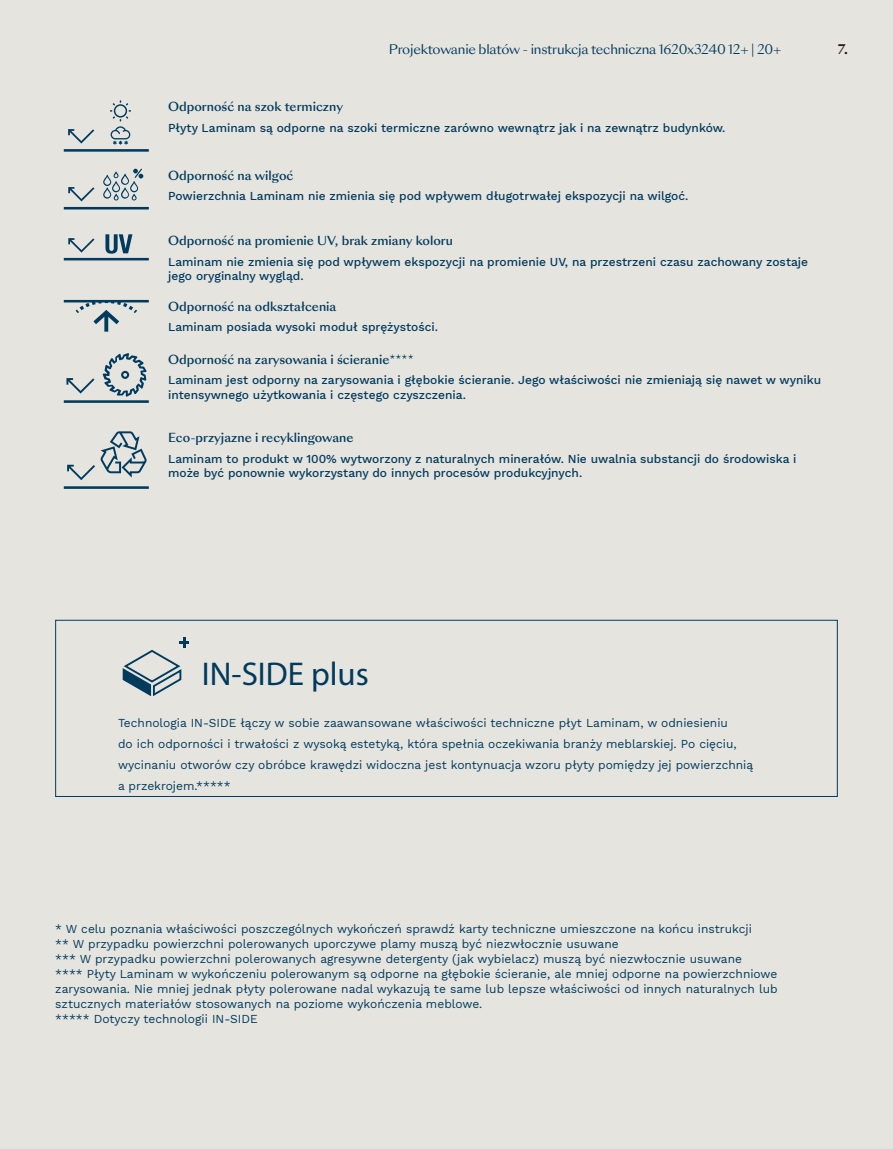
<style>
.page{position:relative;width:893px;height:1149px;background:#fff}
.page>*{position:absolute;margin:0;border:0;box-sizing:border-box;transform-origin:0 0}
.t1{font:33px "Myriad Pro";color:#003a5d}
.t2{font:12.75px "Sang Bleu Sunrise";letter-spacing:-.02em;color:#003a5d}
.t3{font:700 12.75px "Sang Bleu Sunrise";color:#231f20}
.t4{font:12px/21px "Work Sans";color:#003a5d;text-align:justify}
.t5{font:500 12px/14.4px "Work Sans";color:#003a5d}
.t6{font:500 12px "Sang Bleu Sunrise";color:#003a5d}
</style>
<div class="page">
<div style="left:0;top:0;width:893px;height:1148px;background:#e6e4df"></div>
<svg style="left:64px;top:100px;width:85px;height:52px"></svg>
<svg style="left:64px;top:169px;width:85px;height:40px"></svg>
<svg style="left:64px;top:234px;width:85px;height:26px"></svg>
<svg style="left:64px;top:300px;width:85px;height:31px"></svg>
<svg style="left:64px;top:353px;width:85px;height:50px"></svg>
<svg style="left:64px;top:431px;width:85px;height:57px"></svg>
<div style="left:55px;top:619px;width:783px;height:177px;border:1px solid #003a5d"></div>
<svg style="left:122px;top:637px;width:67px;height:60px"></svg>
<p class="t2" style="left:389px;top:41px;width:394px">Projektowanie blatów - instrukcja techniczna 1620x3240 12+ | 20+</p>
<p class="t3" style="left:838px;top:40px;width:12px">7.</p>
<p class="t6" style="left:168px;top:98px;width:176px">Odporność na szok termiczny</p>
<p class="t5" style="left:168px;top:120px;width:559px">Płyty Laminam są odporne na szoki termiczne zarówno wewnątrz jak i na zewnątrz budynków.</p>
<p class="t6" style="left:168px;top:167px;width:127px">Odporność na wilgoć</p>
<p class="t5" style="left:168px;top:188px;width:522px">Powierzchnia Laminam nie zmienia się pod wpływem długotrwałej ekspozycji na wilgoć.</p>
<p class="t6" style="left:168px;top:232px;width:286px">Odporność na promienie UV, brak zmiany koloru</p>
<p class="t5" style="left:168px;top:254px;width:641px">Laminam nie zmienia się pod wpływem ekspozycji na promienie UV, na przestrzeni czasu zachowany zostaje jego oryginalny wygląd.</p>
<p class="t6" style="left:168px;top:298px;width:170px">Odporność na odkształcenia</p>
<p class="t5" style="left:168px;top:319px;width:271px">Laminam posiada wysoki moduł sprężystości.</p>
<p class="t6" style="left:168px;top:351px;width:247px">Odporność na zarysowania i ścieranie****</p>
<p class="t5" style="left:168px;top:372px;width:654px">Laminam jest odporny na zarysowania i głębokie ścieranie. Jego właściwości nie zmieniają się nawet w wyniku intensywnego użytkowania i częstego czyszczenia.</p>
<p class="t6" style="left:168px;top:429px;width:187px">Eco-przyjazne i recyklingowane</p>
<p class="t5" style="left:168px;top:450px;width:630px">Laminam to produkt w 100% wytworzony z naturalnych minerałów. Nie uwalnia substancji do środowiska i może być ponownie wykorzystany do innych procesów produkcyjnych.</p>
<p class="t1" style="left:202px;top:653px;width:168px">IN-SIDE plus</p>
<p class="t4" style="left:118px;top:711px;width:637px;text-align:left">Technologia IN-SIDE łączy w sobie zaawansowane właściwości techniczne płyt Laminam, w odniesieniu<br>do ich odporności i trwałości z wysoką estetyką, która spełnia oczekiwania branży meblarskiej. Po cięciu, wycinaniu otworów czy obróbce krawędzi widoczna jest kontynuacja wzoru płyty pomiędzy jej powierzchnią a przekrojem.*****</p>
<p class="t4" style="left:55px;top:917px;width:698px">* W celu poznania właściwości poszczególnych wykończeń sprawdź karty techniczne umieszczone na końcu instrukcji</p>
<p class="t4" style="left:55px;top:932px;width:565px">** W przypadku powierzchni polerowanych uporczywe plamy muszą być niezwłocznie usuwane</p>
<p class="t4" style="left:55px;top:947px;width:688px">*** W przypadku powierzchni polerowanych agresywne detergenty (jak wybielacz) muszą być niezwłocznie usuwane</p>
<p class="t4" style="left:55px;top:965px;width:724px;line-height:15px">**** Płyty Laminam w wykończeniu polerowanym są odporne na głębokie ścieranie, ale mniej odporne na powierzchniowe zarysowania. Nie mniej jednak płyty polerowane nadal wykazują te same lub lepsze właściwości od innych naturalnych lub sztucznych materiałów stosowanych na poziome wykończenia meblowe.</p>
<p class="t4" style="left:55px;top:1007px;width:204px">***** Dotyczy technologii IN-SIDE</p>
</div>
